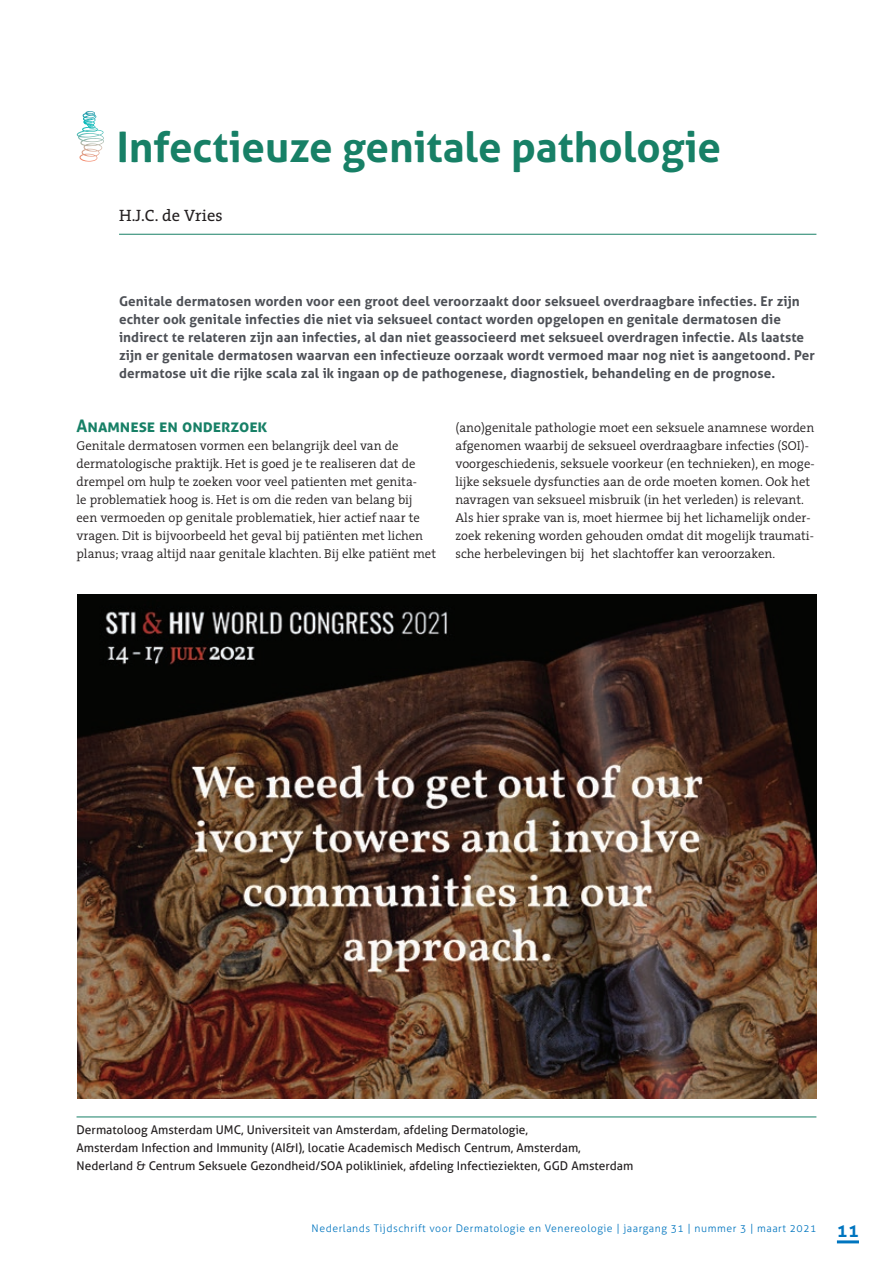
<style>
.page{position:relative;width:893px;height:1263px;background:#fff}
.page>*{position:absolute;margin:0;border:0;box-sizing:border-box;transform-origin:0 0}
.KOP-_Aller_-_28_35{font:700 42px "Aller";color:#178066}
.t1{font:700 18px "Aller";color:#0075bf}
.TUSSENKOP_1-Aller{font:700 17.25px "Aller";color:#178066}
.AUTEUR{font:16.5px "The Serif";letter-spacing:.01em;color:#231f20}
.Intro{font:700 13.5px/18px "Aller";letter-spacing:.005em;color:#4d5056}
.PLATTE_TEKS{font:300 12.9px/18px "The Serif";color:#231f20}
.affiliatie{font:12px "Aller";color:#231f20}
.affiliatie_-_1e_rege{font:12px "Aller";color:#231f20}
.t2{font:300 10.5px "Aller";letter-spacing:.05em;color:#0075bf}
</style>
<div class="page">
<hr style="left:837px;top:1240px;width:22px;height:3px;background:#0075bf">
<hr style="left:119px;top:234px;width:697px;height:1px;background:#178066">
<svg style="left:77px;top:111px;width:27px;height:51px"></svg>
<hr style="left:77px;top:1117px;width:739px;height:1px;background:#178066">
<img style="left:78px;top:594px;width:738px;height:504px">
<p class="KOP-_Aller_-_28_35" style="left:117px;top:121px;width:606px">Infectieuze genitale pathologie</p>
<p class="AUTEUR" style="left:119px;top:202px;width:105px">H.J.C. de Vries</p>
<p class="Intro" style="left:119px;top:292px;width:697px">Genitale dermatosen worden voor een groot deel veroorzaakt door seksueel overdraagbare infecties. Er zijn echter ook genitale infecties die niet via seksueel contact worden opgelopen en genitale dermatosen die indirect te relateren zijn aan infecties, al dan niet geassocieerd met seksueel overdragen infectie. Als laatste zijn er genitale dermatosen waarvan een infectieuze oorzaak wordt vermoed maar nog niet is aangetoond. Per dermatose uit die rijke scala zal ik ingaan op de pathogenese, diagnostiek, behandeling en de prognose.</p>
<p class="TUSSENKOP_1-Aller" style="left:77px;top:415px;width:192px">Anamnese en onderzoek</p>
<p class="PLATTE_TEKS" style="left:77px;top:436px;width:361px">Genitale dermatosen vormen een belangrijk deel van de dermatologische praktijk. Het is goed je te realiseren dat de drempel om hulp te zoeken voor veel patienten met genita-<br>le problematiek hoog is. Het is om die reden van belang bij een vermoeden op genitale problematiek, hier actief naar te vragen. Dit is bijvoorbeeld het geval bij patiënten met lichen planus; vraag altijd naar genitale klachten. Bij elke patiënt met</p>
<p class="PLATTE_TEKS" style="left:455px;top:418px;width:361px">(ano)genitale pathologie moet een seksuele anamnese worden afgenomen waarbij de seksueel overdraagbare infecties (SOI)- voorgeschiedenis, seksuele voorkeur (en technieken), en moge&shy;lijke seksuele dysfuncties aan de orde moeten komen. Ook het navragen van seksueel misbruik (in het verleden) is relevant.<br>Als hier sprake van is, moet hiermee bij het lichamelijk onder&shy;zoek rekening worden gehouden omdat dit mogelijk traumati&shy;sche herbelevingen bij het slachtoffer kan veroorzaken.</p>
<p class="affiliatie_-_1e_rege" style="left:77px;top:1122px;width:453px">Dermatoloog Amsterdam UMC, Universiteit van Amsterdam, afdeling Dermatologie,</p>
<p class="affiliatie" style="left:77px;top:1140px;width:506px">Amsterdam Infection and Immunity (AI&amp;I), locatie Academisch Medisch Centrum, Amsterdam,</p>
<p class="affiliatie" style="left:77px;top:1158px;width:558px">Nederland &amp; Centrum Seksuele Gezondheid/SOA polikliniek, afdeling Infectieziekten, GGD Amsterdam</p>
<p class="t2" style="left:312px;top:1222px;width:506px">Nederlands Tijdschrift voor Dermatologie en Venereologie | jaargang 31 | nummer 3 | maart 2021</p>
<h2 class="t1" style="left:837px;top:1220px;width:24px">11</h2>
</div>
